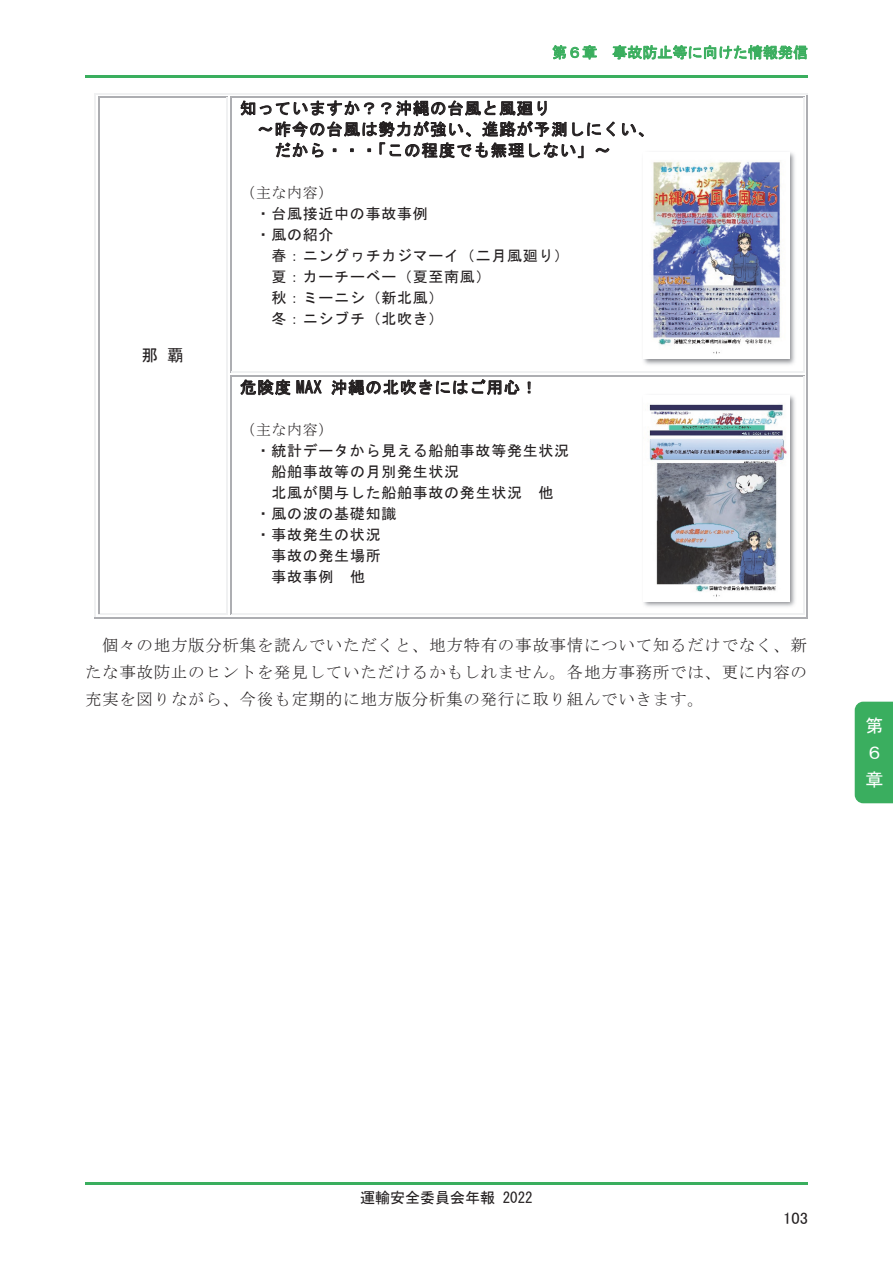
<style>
.page{position:relative;width:893px;height:1263px;background:#fff}
.page>*{position:absolute;margin:0;border:0;box-sizing:border-box;transform-origin:0 0}
.t1{font:18px/27px "MS Gothic";color:#fff}
.t2{font:16.5px/26.8px "MS Mincho";letter-spacing:.045em;color:#231f20;text-align:justify}
.t3{font:16.5px "MS Gothic";letter-spacing:.05em;color:#231f20}
.t4{font:16.5px "MS P Gothic";color:#231f20}
.t5{font:15px/21px "MS Gothic";letter-spacing:.05em;color:#231f20}
.t6{font:15px "MS Gothic";color:#3aae5e}
.t7{font:15px "MS Gothic";color:#231f20}
.t8{font:15px "MS Mincho";letter-spacing:.05em;color:#231f20}
</style>
<div class="page">
<hr style="left:85px;top:75px;width:723px;height:3px;background:#3aae5e">
<hr style="left:85px;top:1182px;width:723px;height:2px;background:#3aae5e">
<hr style="left:94px;top:94px;width:713px;height:1px;background:#f0f1f2">
<hr style="left:98px;top:96px;width:129px;height:1px;background:#adaeb2">
<hr style="left:98px;top:97px;width:1px;height:277px;background:#adaeb2">
<hr style="left:227px;top:97px;width:1px;height:277px;background:#f0f1f2">
<hr style="left:94px;top:97px;width:2px;height:277px;background:#f0f1f2">
<hr style="left:231px;top:96px;width:572px;height:1px;background:#adaeb2">
<hr style="left:231px;top:371px;width:573px;height:1px;background:#f0f1f2">
<hr style="left:231px;top:97px;width:1px;height:274px;background:#adaeb2">
<hr style="left:803px;top:97px;width:1px;height:274px;background:#f0f1f2">
<hr style="left:807px;top:97px;width:1px;height:277px;background:#adaeb2">
<hr style="left:98px;top:613px;width:130px;height:1px;background:#f0f1f2">
<hr style="left:98px;top:374px;width:1px;height:239px;background:#adaeb2">
<hr style="left:227px;top:374px;width:1px;height:239px;background:#f0f1f2">
<hr style="left:94px;top:376px;width:2px;height:243px;background:#f0f1f2">
<hr style="left:94px;top:617px;width:135px;height:2px;background:#adaeb2">
<hr style="left:231px;top:375px;width:572px;height:1px;background:#adaeb2">
<svg style="left:803px;top:371px;width:5px;height:5px"></svg>
<hr style="left:231px;top:613px;width:573px;height:1px;background:#f0f1f2">
<hr style="left:231px;top:376px;width:1px;height:237px;background:#adaeb2">
<hr style="left:803px;top:376px;width:1px;height:237px;background:#f0f1f2">
<hr style="left:229px;top:617px;width:578px;height:2px;background:#adaeb2">
<hr style="left:807px;top:376px;width:1px;height:243px;background:#adaeb2">
<img style="left:643px;top:152px;width:152px;height:213px">
<img style="left:644px;top:153px;width:145px;height:206px">
<img style="left:643px;top:395px;width:152px;height:212px">
<img style="left:644px;top:395px;width:145px;height:206px">
<div style="left:855px;top:702px;width:38px;height:101px;background:#3aae5f"></div>
<p class="t6" style="left:552px;top:45px;width:258px">第６章 事故防止等に向けた情報発信</p>
<p class="t3" style="left:141px;top:347px;width:44px">那 覇</p>
<p class="t3" style="left:240px;top:100px;width:312px">知っていますか？？沖縄の台風と風廻り</p>
<p class="t3" style="left:257px;top:121px;width:398px">～昨今の台風は勢力が強い、進路が予測しにくい、</p>
<p class="t3" style="left:275px;top:142px;width:338px">だから・・・「この程度でも無理しない」～</p>
<p class="t8" style="left:240px;top:185px;width:95px">（主な内容）</p>
<p class="t5" style="left:256px;top:203px;width:174px">・台風接近中の事故事例・風の紹介</p>
<p class="t5" style="left:271px;top:245px;width:299px">春：ニングヮチカジマーイ（二月風廻り）夏：カーチーベー（夏至南風）<br>秋：ミーニシ（新北風）<br>冬：ニシブチ（北吹き）</p>
<p class="t3" style="left:240px;top:379px;width:299px">危険度 MAX 沖縄の北吹きにはご用心！</p>
<p class="t8" style="left:240px;top:422px;width:95px">（主な内容）</p>
<p class="t5" style="left:256px;top:440px;width:315px">・統計データから見える船舶事故等発生状況</p>
<p class="t5" style="left:271px;top:461px;width:189px">船舶事故等の月別発生状況</p>
<p class="t5" style="left:271px;top:482px;width:284px">北風が関与した船舶事故の発生状況 他</p>
<p class="t5" style="left:256px;top:503px;width:142px">・風の波の基礎知識</p>
<p class="t5" style="left:256px;top:524px;width:126px">・事故発生の状況</p>
<p class="t5" style="left:271px;top:545px;width:111px">事故の発生場所</p>
<p class="t5" style="left:271px;top:566px;width:95px">事故事例 他</p>
<p class="t2" style="left:85px;top:632px;width:723px;text-indent:17px">個々の地方版分析集を読んでいただくと、地方特有の事故事情について知るだけでなく、新たな事故防止のヒントを発見していただけるかもしれません。各地方事務所では、更に内容の充実を図りながら、今後も定期的に地方版分析集の発行に取り組んでいきます。</p>
<p class="t1" style="left:865px;top:712px;width:19px">第<br>６章</p>
<p class="t7" style="left:360px;top:1190px;width:174px">運輸安全委員会年報 2022</p>
<p class="t4" style="left:783px;top:1210px;width:26px">103</p>
</div>
